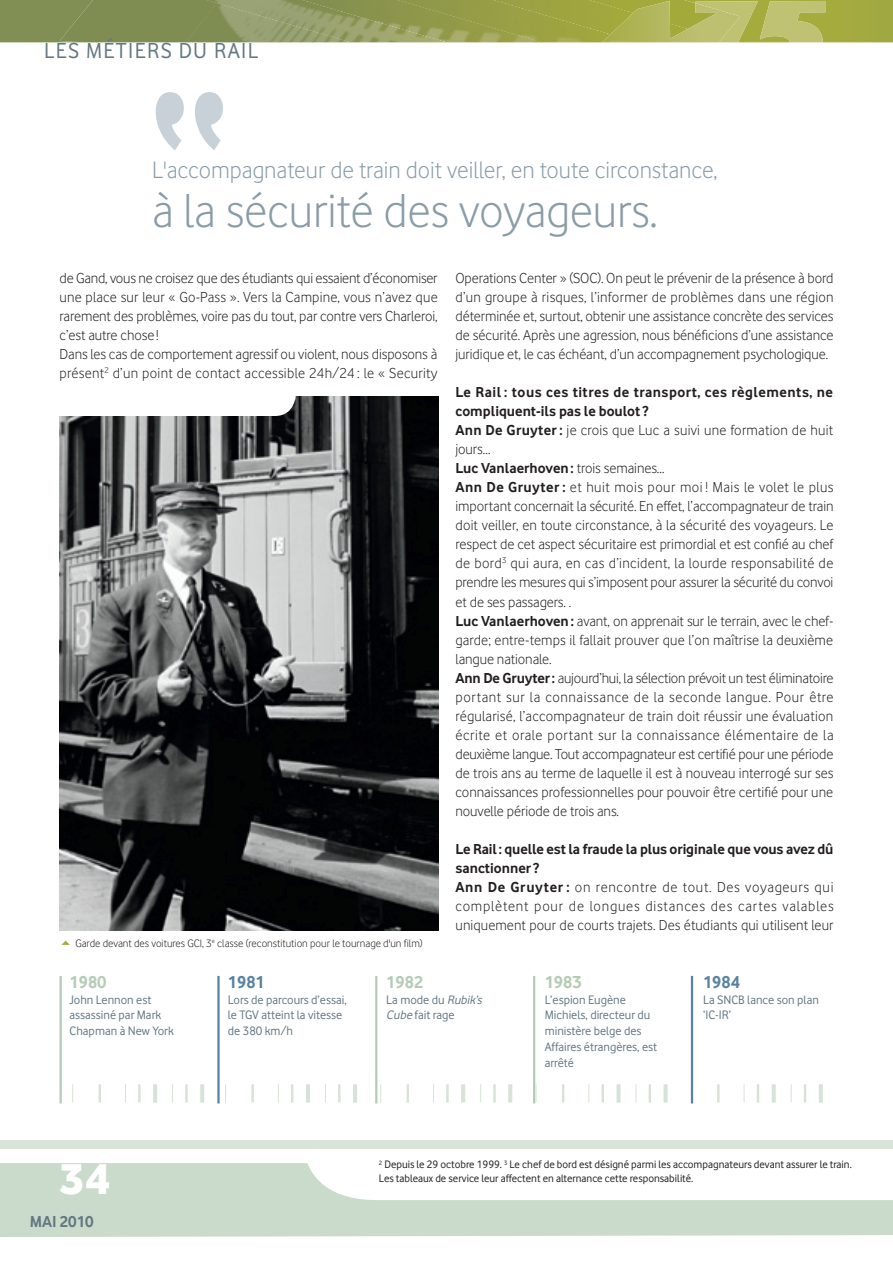
<style>
.page{position:relative;width:893px;height:1263px;background:#fff}
.page>*{position:absolute;margin:0;border:0;box-sizing:border-box;transform-origin:0 0}
.t1{font:49.5px "Vodafone Lt";letter-spacing:-.005em;color:#8a9ca6}
.t2{font:45px "Vodafone Ex B";color:#fff}
.t3{font:24.75px "Vodafone Lt";color:#8a9ca6}
.t4{font:22.5px "Vodafone Rg";letter-spacing:.06em;color:#647882}
.t5{font:700 18px "Vodafone Rg";color:#b4ccb6}
.t6{font:700 18px "Vodafone Rg";color:#5983a2}
.t7{font:700 16.5px "Vodafone Rg";color:#647882}
.t8{font:15px/19px "Vodafone Lt";letter-spacing:-.005em;color:#231f20}
.t9{font:700 15px/19px "Vodafone Rg";color:#231f20}
.t10{font:700 15px/19px "Vodafone Rg";letter-spacing:.03em;color:#231f20}
.t11{font:15px/19px "Vodafone Lt";letter-spacing:.015em;color:#231f20}
.t12{font:12.75px/15.8px "Vodafone Rg";color:#647882}
.t13{font:11.25px/13.5px "Vodafone Rg";color:#231f20}
.t14{font:11.25px "Vodafone Lt";color:#231f20}
.s1{font-family:"Vodafone Rg";font-weight:700}
.s2{font-family:"Vodafone Lt";font-weight:400}
.s3{font-style:italic}
</style>
<div class="page">
<svg style="left:0;top:1163px;width:893px;height:74px;fill:#cadbcc"></svg>
<div style="left:0;top:1140px;width:893px;height:9px;background:#d7e4d7"></div>
<svg style="left:0;top:0;width:893px;height:42px;background:#939d49"></svg>
<img style="left:740px;top:1px;width:85px;height:41px">
<div style="left:60px;top:0;width:146px;height:42px;background:#7f8c52"></div>
<img style="left:206px;top:0;width:96px;height:3px">
<img style="left:185px;top:3px;width:117px;height:39px">
<img style="left:302px;top:0;width:95px;height:42px">
<img style="left:312px;top:33px;width:39px;height:9px">
<img style="left:397px;top:0;width:205px;height:42px">
<div style="left:493px;top:0;width:109px;height:39px;background:#9da243"></div>
<img style="left:589px;top:0;width:128px;height:29px">
<img style="left:602px;top:1px;width:138px;height:41px">
<hr style="left:60px;top:976px;width:2px;height:127px;background:#b4ccb6">
<hr style="left:375px;top:976px;width:2px;height:127px;background:#b4ccb6">
<hr style="left:691px;top:976px;width:2px;height:127px;background:#5983a2">
<hr style="left:217px;top:976px;width:3px;height:127px;background:#5983a2">
<hr style="left:533px;top:976px;width:2px;height:127px;background:#b4ccb6">
<svg style="left:72px;top:1084px;width:1px;height:18px"></svg>
<svg style="left:125px;top:1084px;width:1px;height:18px"></svg>
<hr style="left:138px;top:1084px;width:3px;height:18px;background:#d6e3d6">
<hr style="left:153px;top:1084px;width:4px;height:18px;background:#d6e3d6">
<svg style="left:99px;top:1084px;width:2px;height:18px"></svg>
<svg style="left:172px;top:1084px;width:1px;height:18px"></svg>
<hr style="left:185px;top:1084px;width:3px;height:18px;background:#d6e3d6">
<hr style="left:200px;top:1084px;width:4px;height:18px;background:#d6e3d6">
<svg style="left:380px;top:1084px;width:1px;height:18px"></svg>
<svg style="left:433px;top:1084px;width:1px;height:18px"></svg>
<hr style="left:446px;top:1084px;width:3px;height:18px;background:#d6e3d6">
<hr style="left:461px;top:1084px;width:4px;height:18px;background:#d6e3d6">
<svg style="left:407px;top:1084px;width:2px;height:18px"></svg>
<svg style="left:480px;top:1084px;width:1px;height:18px"></svg>
<hr style="left:493px;top:1084px;width:3px;height:18px;background:#d6e3d6">
<hr style="left:508px;top:1084px;width:4px;height:18px;background:#d6e3d6">
<svg style="left:744px;top:1084px;width:1px;height:18px"></svg>
<svg style="left:757px;top:1084px;width:2px;height:18px"></svg>
<hr style="left:772px;top:1084px;width:4px;height:18px;background:#d6e3d6">
<hr style="left:717px;top:1084px;width:3px;height:18px;background:#d6e3d6">
<svg style="left:791px;top:1084px;width:1px;height:18px"></svg>
<svg style="left:804px;top:1084px;width:2px;height:18px"></svg>
<hr style="left:819px;top:1084px;width:4px;height:18px;background:#d6e3d6">
<svg style="left:225px;top:1084px;width:1px;height:18px"></svg>
<svg style="left:278px;top:1084px;width:1px;height:18px"></svg>
<svg style="left:291px;top:1084px;width:2px;height:18px"></svg>
<hr style="left:306px;top:1084px;width:4px;height:18px;background:#d6e3d6">
<hr style="left:251px;top:1084px;width:3px;height:18px;background:#d6e3d6">
<svg style="left:325px;top:1084px;width:1px;height:18px"></svg>
<hr style="left:338px;top:1084px;width:3px;height:18px;background:#d6e3d6">
<hr style="left:353px;top:1084px;width:4px;height:18px;background:#d6e3d6">
<svg style="left:536px;top:1084px;width:1px;height:18px"></svg>
<svg style="left:588px;top:1084px;width:1px;height:18px"></svg>
<svg style="left:602px;top:1084px;width:2px;height:18px"></svg>
<svg style="left:616px;top:1084px;width:4px;height:18px"></svg>
<svg style="left:562px;top:1084px;width:2px;height:18px"></svg>
<svg style="left:636px;top:1084px;width:1px;height:18px"></svg>
<svg style="left:649px;top:1084px;width:2px;height:18px"></svg>
<svg style="left:664px;top:1084px;width:4px;height:18px"></svg>
<img style="left:60px;top:397px;width:378px;height:533px">
<svg style="left:60px;top:396px;width:236px;height:20px"></svg>
<svg style="left:156px;top:92px;width:67px;height:58px"></svg>
<h3 class="t4" style="left:44px;top:38px;width:216px">LES MÉTIERS DU RAIL</h3>
<h3 class="t3" style="left:152px;top:155px;width:567px">L'accompagnateur de train doit veiller, en toute circonstance,</h3>
<h1 class="t1" style="left:152px;top:182px;width:507px">à la sécurité des voyageurs.</h1>
<p class="t8" style="left:60px;top:268px;width:380px">de Gand, vous ne croisez que des étudiants qui essaient d’économiser une place sur leur « Go-Pass ». Vers la Campine, vous n’avez que rarement des problèmes, voire pas du tout, par contre vers Charleroi, c’est autre chose !<br>Dans les cas de comportement agressif ou violent, nous disposons à présent<sup>2</sup> d’un point de contact accessible 24h/24 : le « Security</p>
<p class="t8" style="left:455px;top:268px;width:380px;text-align:justify">Operations Center » (SOC). On peut le prévenir de la présence à bord d’un groupe à risques, l’informer de problèmes dans une région déterminée et, surtout, obtenir une assistance concrète des services de sécurité. Après une agression, nous bénéficions d’une assistance juridique et, le cas échéant, d’un accompagnement psychologique.</p>
<p class="t10" style="left:455px;top:382px;width:379px">Le Rail : tous ces titres de transport, ces règlements, ne compliquent-ils pas le boulot ?</p>
<p class="t11" style="left:455px;top:420px;width:379px"><span class="s1">Ann De Gruyter :</span> je crois que Luc a suivi une formation de huit jours…</p>
<p class="t9" style="left:455px;top:458px;width:211px">Luc Vanlaerhoven : <span class="s2">trois semaines…</span></p>
<p class="t8" style="left:455px;top:478px;width:380px"><span class="s1">Ann De Gruyter :</span> et huit mois pour moi ! Mais le volet le plus important concernait la sécurité. En effet, l’accompagnateur de train doit veiller, en toute circonstance, à la sécurité des voyageurs. Le respect de cet aspect sécuritaire est primordial et est confié au chef de bord<sup>3</sup> qui aura, en cas d’incident, la lourde responsabilité de prendre les mesures qui s’imposent pour assurer la sécurité du convoi et de ses passagers. .<br><span class="s1">Luc Vanlaerhoven :</span> avant, on apprenait sur le terrain, avec le chef&shy;garde; entre-temps il fallait prouver que l’on maîtrise la deuxième langue nationale.<br><span class="s1">Ann De Gruyter :</span> aujourd’hui, la sélection prévoit un test éliminatoire portant sur la connaissance de la seconde langue. Pour être régularisé, l’accompagnateur de train doit réussir une évaluation écrite et orale portant sur la connaissance élémentaire de la deuxième langue. Tout accompagnateur est certifié pour une période de trois ans au terme de laquelle il est à nouveau interrogé sur ses connaissances professionnelles pour pouvoir être certifié pour une nouvelle période de trois ans.</p>
<p class="t9" style="left:455px;top:839px;width:380px">Le Rail : quelle est la fraude la plus originale que vous avez dû sanctionner ?</p>
<p class="t8" style="left:455px;top:878px;width:380px;text-align:justify"><span class="s1">Ann De Gruyter :</span> on rencontre de tout. Des voyageurs qui complètent pour de longues distances des cartes valables uniquement pour de courts trajets. Des étudiants qui utilisent leur</p>
<p class="t14" style="left:75px;top:937px;width:349px">Garde devant des voitures GCI, 3<sup>e</sup> classe (reconstitution pour le tournage d'un film)</p>
<p class="t5" style="left:70px;top:971px;width:38px">1980</p>
<p class="t12" style="left:70px;top:991px;width:106px">John Lennon est assassiné par Mark<br>Chapman à New York</p>
<p class="t6" style="left:228px;top:971px;width:38px">1981</p>
<p class="t12" style="left:228px;top:991px;width:120px">Lors de parcours d’essai, le TGV atteint la vitesse de 380 km/h</p>
<p class="t5" style="left:386px;top:971px;width:38px">1982</p>
<p class="t12" style="left:386px;top:991px;width:100px">La m o d e d u <span class="s3">Rubik’s<br>Cube</span> fait rage</p>
<p class="t5" style="left:545px;top:971px;width:38px">1983</p>
<p class="t12" style="left:545px;top:991px;width:114px">L’espion Eugène<br>Michiels, directeur du ministère belge des<br>Affaires étrangères, est arrêté</p>
<p class="t6" style="left:703px;top:971px;width:38px">1984</p>
<p class="t12" style="left:703px;top:991px;width:117px">La SNCB lance son plan ‘IC-IR’</p>
<h2 class="t2" style="left:60px;top:1151px;width:52px">34</h2>
<p class="t7" style="left:30px;top:1212px;width:65px">MAI 2010</p>
<p class="t13" style="left:379px;top:1158px;width:474px"><sup>2</sup> Depuis le 29 octobre 1999. <sup>3</sup> Le chef de bord est désigné parmi les accompagnateurs devant assurer le train.<br>Les tableaux de service leur affectent en alternance cette responsabilité.</p>
</div>
